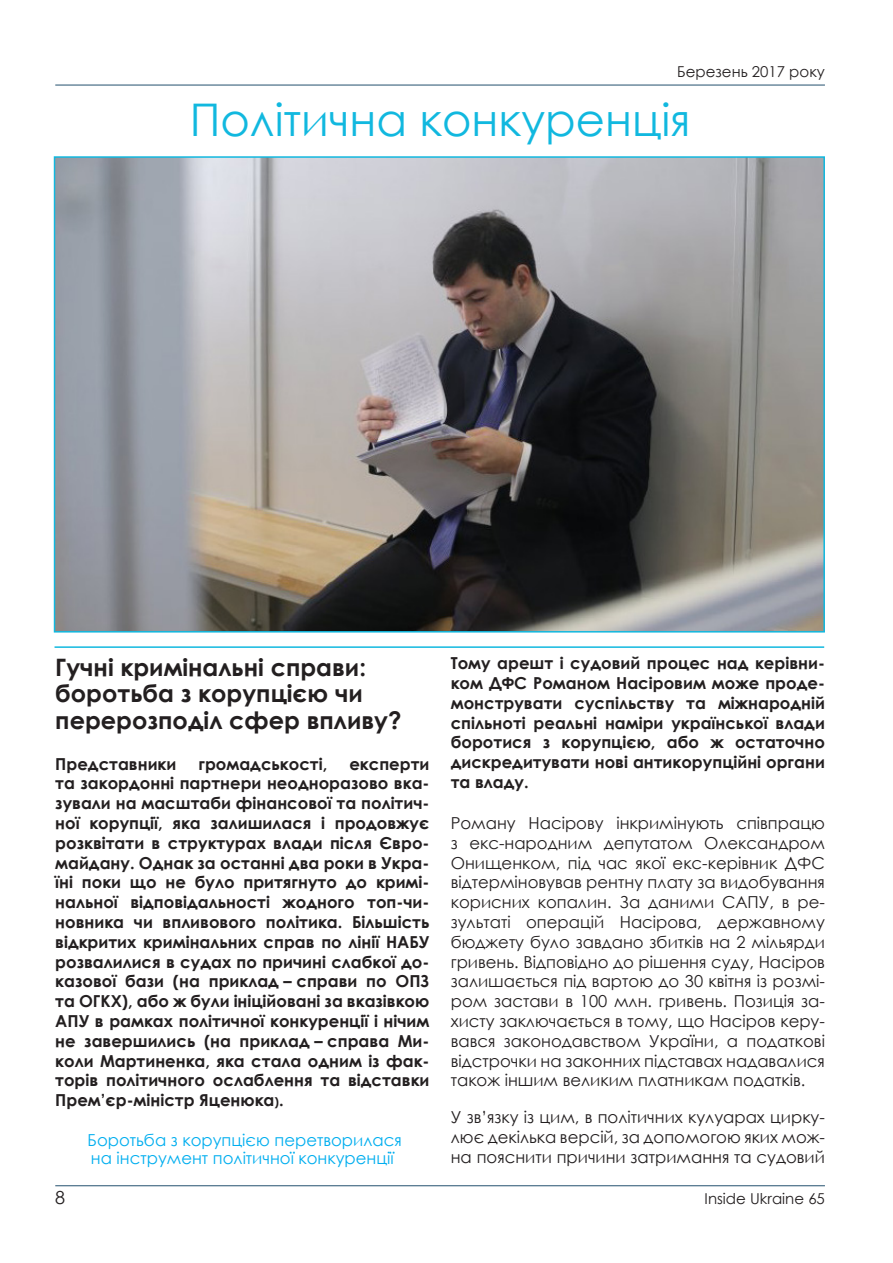
<style>
.page{position:relative;width:893px;height:1263px;background:#fff}
.page>*{position:absolute;margin:0;border:0;box-sizing:border-box;transform-origin:0 0}
.t1{font:45px "Century Gothic";color:#11b8df}
.t2{font:700 24px/26.4px "Century Gothic";color:#231f20}
.t3{font:18px "Century Gothic";color:#231f20}
.t4{font:700 16.5px/19.8px "Century Gothic";color:#231f20;text-align:justify}
.t5{font:16.5px/19.8px "Century Gothic";color:#231f20;text-align:justify}
.t6{font:16.5px/18.1px "Century Gothic";color:#00aeef}
.t7{font:15px "Century Gothic";color:#231f20}
.s1{font-size:12px}
</style>
<div class="page">
<hr style="left:55px;top:85px;width:770px;height:1px;background:#24516e">
<hr style="left:55px;top:1185px;width:770px;height:1px;background:#24516e">
<img style="left:57px;top:159px;width:765px;height:470px">
<div style="left:54px;top:156px;width:771px;height:476px;border:2px solid #11b8df"></div>
<hr style="left:55px;top:646px;width:769px;height:2px;background:#11b8df">
<p class="t7" style="left:677px;top:61px;width:149px">Березень 2017 року</p>
<h1 class="t1" style="left:190px;top:88px;width:502px">Політична конкуренція</h1>
<h2 class="t2" style="left:55px;top:653px;width:348px">Гучні кримінальні справи: боротьба з корупцією чи перерозподіл сфер впливу?</h2>
<p class="t4" style="left:55px;top:753px;width:123px">Представники</p>
<p class="t4" style="left:198px;top:753px;width:130px">громадськості,</p>
<p class="t4" style="left:55px;top:753px;width:376px;text-indent:294px">експерти та закордонні партнери неодноразово вка&shy;зували на масштаби фінансової та політич&shy;ної корупції, яка залишилася і продовжує розквітати в структурах влади після Євро&shy;майдану. Однак за останні два роки в Укра&shy;їні поки що не було притягнуто до кримі&shy;нальної відповідальності жодного топ-чи&shy;новника чи впливового політика. Більшість відкритих кримінальних справ по лінії НАБУ розвалилися в судах по причині слабкої до&shy;казової бази (на приклад – справи по ОПЗ та ОГКХ), або ж були ініційовані за вказівкою АПУ в рамках політичної конкуренції і нічим не завершились (на приклад – справа Ми&shy;коли Мартиненка, яка стала одним із фак&shy;торів політичного ослаблення та відставки Прем’єр-міністр Яценюка<span class="s1">)</span>.</p>
<p class="t6" style="left:88px;top:1130px;width:316px">Боротьба з корупцією перетворилася на інструмент політичної конкуренції</p>
<p class="t3" style="left:55px;top:1185px;width:11px">8</p>
<p class="t4" style="left:451px;top:652px;width:376px">Тому арешт і судовий процес над керівни&shy;ком ДФС Романом Насіровим може проде&shy;монструвати суспільству та міжнародній спільноті реальні наміри української влади боротися з корупцією, або ж остаточно дискредитувати нові антикорупційні органи та владу.</p>
<p class="t5" style="left:451px;top:813px;width:376px">Роману Насірову інкримінують співпрацю з екс-народним депутатом Олександром Онищенком, під час якої екс-керівник ДФС відтерміновував рентну плату за видобування корисних копалин. За даними САПУ, в ре&shy;зультаті операцій Насірова, державному бюджету було завдано збитків на 2 мільярди гривень. Відповідно до рішення суду, Насіров залишається під вартою до 30 квітня із розмі&shy;ром застави в 100 млн. гривень. Позиція за&shy;хисту заключається в тому, що Насіров керу&shy;вався законодавством України, а податкові відстрочки на законних підставах надавалися також іншим великим платникам податків.</p>
<p class="t5" style="left:451px;top:1107px;width:376px">У зв’язку із цим, в політичних кулуарах цирку&shy;лює декілька версій, за допомогою яких мож&shy;на пояснити причини затримання та судовий</p>
<p class="t7" style="left:705px;top:1188px;width:122px">Inside Ukraine 65</p>
</div>
